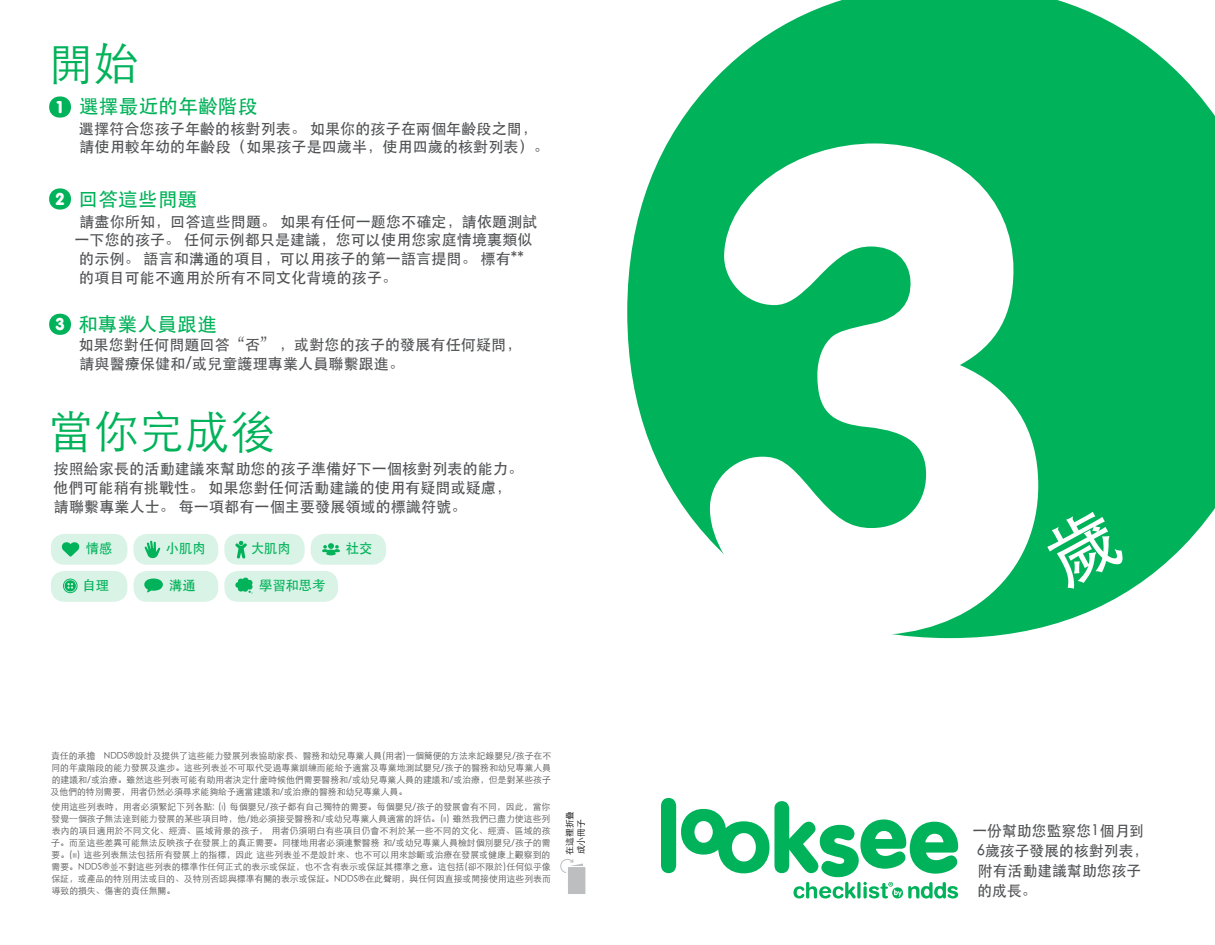
<style>
.page{position:relative;width:1215px;height:945px;background:#fff}
.page>*{position:absolute;margin:0;border:0;box-sizing:border-box;transform-origin:0 0}
.t1{font:705.75px "Futura Round SH";color:#fff}
.t2{font:300 45px "ST Heiti SC";letter-spacing:.01em;color:#00b259}
.t3{font:500 19.5px "ST Heiti SC";letter-spacing:.02em;color:#00b259}
.t4{font:18px "Futura Round SH";color:#fff}
.t5{font:500 15px/18.8px "ST Heiti SC";letter-spacing:.01em;color:#515254}
.t6{font:500 13.5px "ST Heiti SC";color:#00b259}
.t7{font:300 9px/12px "ST Heiti SC";color:#515254;text-align:justify}
.t8{font:300 8.7px/11.2px "ST Heiti SC";color:#000}
.s1{font-size:6.3px}
</style>
<div class="page">
<svg style="left:627px;top:0;width:588px;height:638px;fill:#00b259"></svg>
<svg style="left:661px;top:798px;width:297px;height:101px"></svg>
<div style="left:51px;top:534px;width:76px;height:31px;background:#d9f3e6;border-radius:14px"></div>
<div style="left:51px;top:571px;width:76px;height:31px;background:#d9f3e6;border-radius:14px"></div>
<div style="left:224px;top:534px;width:81px;height:31px;background:#d9f3e6;border-radius:14px"></div>
<div style="left:311px;top:534px;width:75px;height:31px;background:#d9f3e6;border-radius:14px"></div>
<div style="left:134px;top:534px;width:84px;height:31px;background:#d9f3e6;border-radius:14px"></div>
<div style="left:134px;top:571px;width:84px;height:31px;background:#d9f3e6;border-radius:14px"></div>
<div style="left:224px;top:571px;width:114px;height:31px;background:#d9f3e6;border-radius:14px"></div>
<svg style="left:62px;top:542px;width:17px;height:15px"></svg>
<svg style="left:145px;top:541px;width:15px;height:17px"></svg>
<svg style="left:322px;top:543px;width:18px;height:12px"></svg>
<svg style="left:144px;top:579px;width:19px;height:13px"></svg>
<svg style="left:63px;top:579px;width:15px;height:14px"></svg>
<svg style="left:235px;top:541px;width:12px;height:18px"></svg>
<svg style="left:49px;top:96px;width:22px;height:22px"></svg>
<svg style="left:49px;top:188px;width:22px;height:22px"></svg>
<svg style="left:49px;top:314px;width:22px;height:21px"></svg>
<svg style="left:235px;top:578px;width:18px;height:15px"></svg>
<div style="left:568px;top:867px;width:17px;height:27px;background:#bcbec0"></div>
<svg style="left:561px;top:859px;width:25px;height:34px"></svg>
<div style="left:1038px;top:503px;width:90px;height:90px;background:#00b259"></div>
<h2 class="t2" style="left:49px;top:25px;width:92px">開始</h2>
<h3 class="t4" style="left:57px;top:98px;width:7px">1</h3>
<h3 class="t3" style="left:79px;top:96px;width:180px">選擇最近的年齡階段</h3>
<h3 class="t5" style="left:79px;top:119px;width:471px">選擇符合您孩子年齡的核對列表。 如果你的孩子在兩個年齡段之間，請使用較年幼的年齡段（如果孩子是四歲半，使用四歲的核對列表）。</h3>
<h3 class="t4" style="left:56px;top:189px;width:10px">2</h3>
<h3 class="t3" style="left:78px;top:188px;width:120px">回答這些問題</h3>
<h3 class="t5" style="left:79px;top:211px;width:460px">請盡你所知，回答這些問題。 如果有任何一题您不確定，請依題測試</h3>
<h3 class="t5" style="left:74px;top:230px;width:460px">一下您的孩子。 任何示例都只是建議，您可以使用您家庭情境裏類似</h3>
<h3 class="t5" style="left:79px;top:249px;width:446px">的示例。 語言和溝通的項目，可以用孩子的第一語言提問。 標有**</h3>
<h3 class="t5" style="left:79px;top:268px;width:320px">的項目可能不適用於所有不同文化背境的孩子。</h3>
<h3 class="t4" style="left:56px;top:315px;width:10px">3</h3>
<h3 class="t3" style="left:78px;top:313px;width:140px">和專業人員跟進</h3>
<h3 class="t5" style="left:78px;top:335px;width:444px">如果您對任何問題回答“否” ，或對您的孩子的發展有任何疑問，請與醫療保健和/或兒童護理專業人員聯繫跟進。</h3>
<h2 class="t2" style="left:49px;top:393px;width:228px">當你完成後</h2>
<h3 class="t5" style="left:53px;top:459px;width:472px">按照給家長的活動建議來幫助您的孩子準備好下一個核對列表的能力。他們可能稍有挑戰性。 如果您對任何活動建議的使用有疑問或疑慮，請聯繫專業人士。 每一項都有一個主要發展領域的標識符號。</h3>
<h3 class="t6" style="left:86px;top:541px;width:28px">情感</h3>
<h3 class="t6" style="left:166px;top:541px;width:41px">小肌肉</h3>
<h3 class="t6" style="left:251px;top:541px;width:41px">大肌肉</h3>
<h3 class="t6" style="left:346px;top:541px;width:28px">社交</h3>
<h3 class="t6" style="left:83px;top:578px;width:28px">自理</h3>
<h3 class="t6" style="left:169px;top:578px;width:28px">溝通</h3>
<h3 class="t6" style="left:259px;top:578px;width:68px">學習和思考</h3>
<p class="t7" style="left:51px;top:749px;width:502px">責任的承擔 NDDS®設計及提供了這些能力發展列表協助家長、醫務和幼兒專業人員(用者)一個簡便的方法來記錄嬰兒/孩子在不同的年歲階段的能力發展及進步。這些列表並不可取代受過專業訓練而能給予適當及專業地測試嬰兒/孩子的醫務和幼兒專業人員的建議和/或治療。雖然這些列表可能有助用者決定什麼時候他們需要醫務和/或幼兒專業人員的建議和/或治療，但是對某些孩子及他們的特別需要，用者仍然必須尋求能夠給予適當建議和/或治療的醫務和幼兒專業人員。</p>
<p class="t7" style="left:51px;top:800px;width:501px">使用這些列表時，用者必須緊記下列各點: (<span class="s1">i</span>) 每個嬰兒/孩子都有自己獨特的需要。每個嬰兒/孩子的發展會有不同，因此，當你發覺一個孩子無法達到能力發展的某些項目時，他/她必須接受醫務和/或幼兒專業人員適當的評估。(<span class="s1">ii</span>) 雖然我們已盡力使這些列表內的項目適用於不同文化、經濟、區域背景的孩子， 用者仍須明白有些項目仍會不利於某一些不同的文化、經濟、區域的孩子。而至這些差異可能無法反映孩子在發展上的真正需要。同樣地用者必須連繫醫務 和/或幼兒專業人員檢討個別嬰兒/孩子的需要。(<span class="s1">iii</span>) 這些列表無法包括所有發展上的指標，因此 這些列表並不是設計來、也不可以用來診斷或治療在發展或健康上觀察到的需要。NDDS®並不對這些列表的標準作任何正式的表示或保証，也不含有表示或保証其標準之意。這包括(卻不限於)任何似乎像保証，或產品的特別用法或目的、及特別否認與標準有關的表示或保証。NDDS®在此聲明，與任何因直接或間接使用這些列表而導致的損失、傷害的責任無關。</p>
<p class="t8" style="left:563px;top:855px;width:45px;rotate:-90deg">在這裡折疊成小冊子</p>
<h1 class="t1" style="left:709px;top:24px;width:340px">3</h1>
<h3 class="t5" style="left:972px;top:820px;width:177px;line-height:20.2px">一份幫助您監察您1個月到<br>6歲孩子發展的核對列表，附有活動建議幫助您孩子的成長。</h3>
</div>
